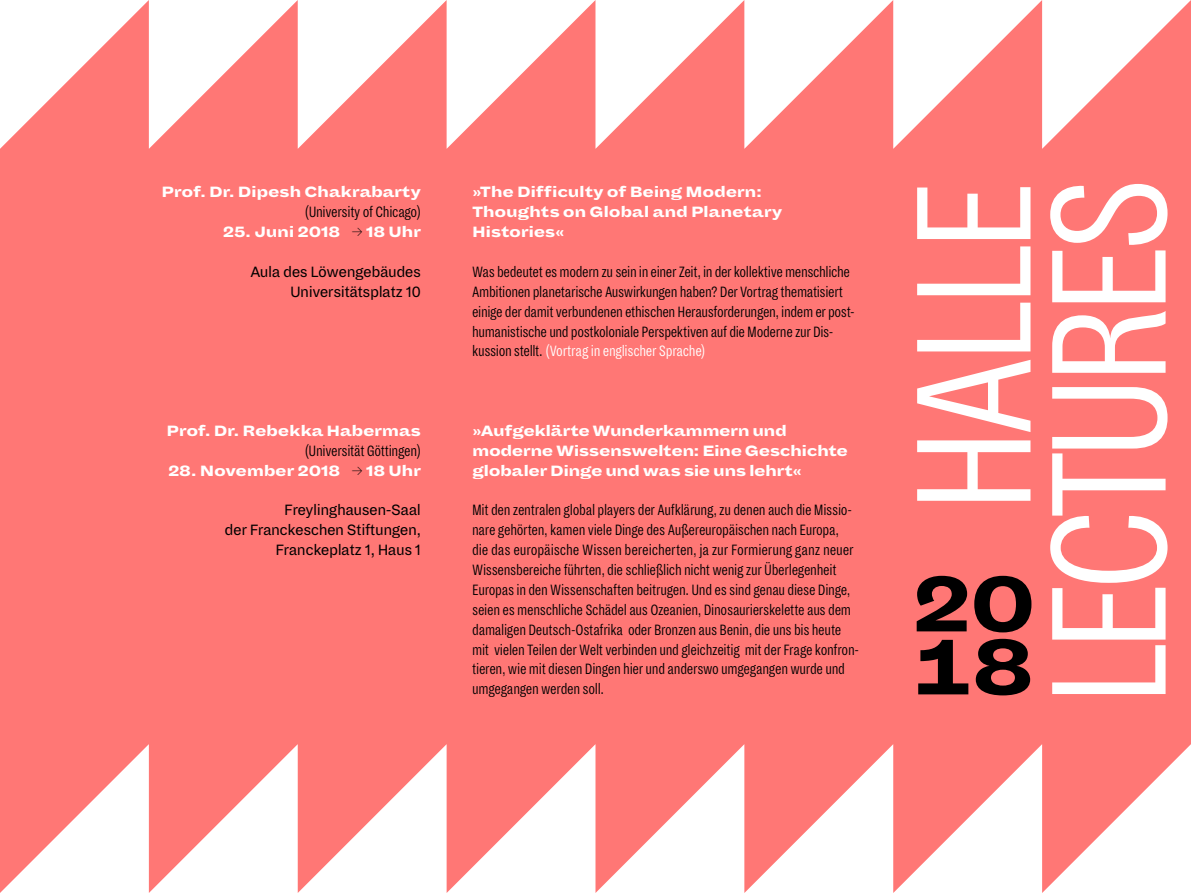
<style>
.page{position:relative;width:1191px;height:893px;background:#ff7775}
.page>*{position:absolute;margin:0;border:0;box-sizing:border-box;transform-origin:0 0}
.t1{font:300 180.75px/135px "Dia";letter-spacing:-.06em;color:#fff;text-align:right}
.t2{font:900 87px/63px "Dia";color:#000}
.t3{font:300 16.5px/19.8px "Dia";letter-spacing:-.02em;color:#000}
.t4{font:900 16.5px/20px "Dia";letter-spacing:-.02em;color:#fff}
.t5{font:16.5px/20px "Dia";letter-spacing:-.03em;color:#000;text-align:right}
.s1{color:#000}
.s2{color:#fff}
</style>
<div class="page">
<svg style="left:0;top:744px;width:1191px;height:149px"></svg>
<svg style="left:0;top:0;width:1191px;height:149px"></svg>
<p class="t4" style="left:162px;top:182px;width:261px">Prof. Dr. Dipesh Chakrabarty</p>
<p class="t3" style="left:305px;top:202px;width:118px">(University of Chicago)</p>
<p class="t4" style="left:223px;top:222px;width:200px">25. Juni 2018 <span class="s1">→</span> 18 Uhr</p>
<p class="t5" style="left:250px;top:262px;width:172px">Aula des Löwengebäudes<br>Universitätsplatz 10</p>
<p class="t4" style="left:166px;top:421px;width:256px">Prof. Dr. Rebekka Habermas</p>
<p class="t3" style="left:305px;top:441px;width:118px">(Universität Göttingen)</p>
<p class="t4" style="left:168px;top:460px;width:254px">28. November 2018 <span class="s1">→</span> 18 Uhr</p>
<p class="t5" style="left:224px;top:500px;width:198px">Freylinghausen-Saal<br>der Franckeschen Stiftungen,<br>Franckeplatz 1, Haus 1</p>
<p class="t4" style="left:472px;top:182px;width:312px">»The Difficulty of Being Modern:<br>Thoughts on Global and Planetary<br>Histories«</p>
<p class="t3" style="left:472px;top:262px;width:384px">Was bedeutet es modern zu sein in einer Zeit, in der kollektive menschliche Ambitionen planetarische Auswirkungen haben? Der Vortrag thematisiert einige der damit verbundenen ethischen Herausforderungen, indem er post&shy;humanistische und postkoloniale Perspektiven auf die Moderne zur Dis&shy;kussion stellt. <span class="s2">(Vortrag in englischer Sprache)</span></p>
<p class="t4" style="left:472px;top:421px;width:377px">»Aufgeklärte Wunderkammern und moderne Wissenswelten: Eine Geschichte globaler Dinge und was sie uns lehrt«</p>
<p class="t3" style="left:472px;top:500px;width:388px">Mit den zentralen global players der Aufklärung, zu denen auch die Missio&shy;nare gehörten, kamen viele Dinge des Außereuropäischen nach Europa, die das europäische Wissen bereicherten, ja zur Formierung ganz neuer Wissensbereiche führten, die schließlich nicht wenig zur Überlegenheit Europas in den Wissenschaften beitrugen. Und es sind genau diese Dinge, seien es menschliche Schädel aus Ozeanien, Dinosaurierskelette aus dem damaligen Deutsch-Ostafrika oder Bronzen aus Benin, die uns bis heute mit vielen Teilen der Welt verbinden und gleichzeitig mit der Frage konfron&shy;tieren, wie mit diesen Dingen hier und anderswo umgegangen wurde und umgegangen werden soll.</p>
<h1 class="t1" style="left:906px;top:707px;width:534px;rotate:-90deg">HALLE<br>LECTURES</h1>
<h2 class="t2" style="left:911px;top:572px;width:123px">20<br>18</h2>
</div>
